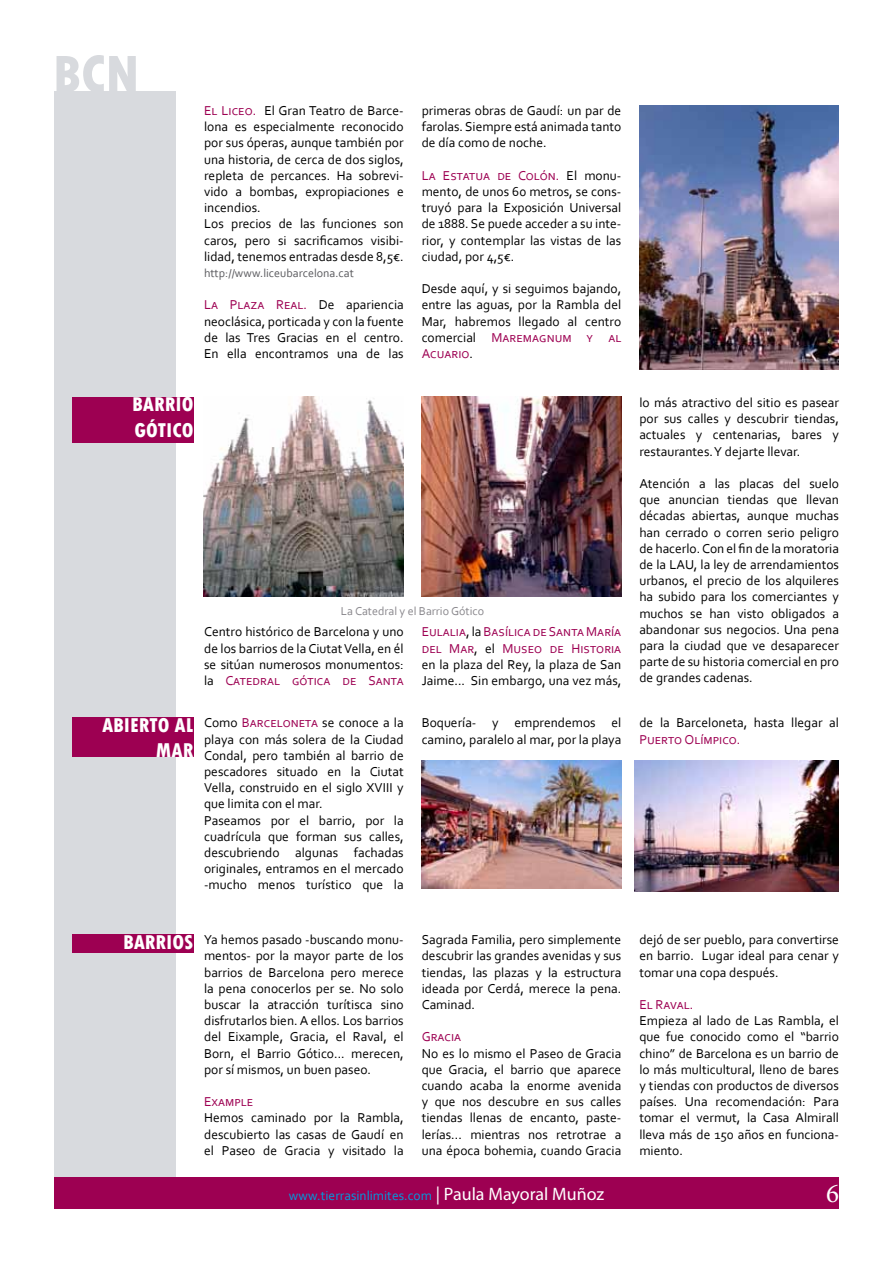
<style>
.page{position:relative;width:893px;height:1263px;background:#fff}
.page>*{position:absolute;margin:0;border:0;box-sizing:border-box;transform-origin:0 0}
.t1{font:800 condensed 55.5px "Tw Cen";color:#d8dade}
.t2{font:27px "Minion Pro";color:#fff}
.t3{font:800 condensed 21px/25.2px "Tw Cen";color:#fff}
.t4{font:13.5px/16.2px "Corbel";color:#000;text-align:justify}
.t5{font:13.5px "Corbel";color:#009cde}
.t6{font:13.5px "Corbel";color:#9d0052}
.t7{font:12px "Corbel";color:#5b5b5f}
.t8{font:12px "Corbel";color:#89878c}
.s1{color:#9d0052}
.s2{font-family:"Myriad Pro";font-size:18px;color:#fff}
</style>
<div class="page">
<div style="left:54px;top:91px;width:121px;height:1087px;background:#d8dade"></div>
<div style="left:54px;top:1178px;width:785px;height:31px;background:#9d0052"></div>
<div style="left:72px;top:397px;width:121px;height:45px;background:#9d0052"></div>
<div style="left:72px;top:717px;width:121px;height:40px;background:#9d0052"></div>
<div style="left:72px;top:934px;width:121px;height:18px;background:#9d0052"></div>
<img style="left:634px;top:761px;width:205px;height:130px">
<img style="left:639px;top:105px;width:200px;height:264px">
<img style="left:204px;top:397px;width:200px;height:200px">
<img style="left:422px;top:397px;width:199px;height:200px">
<img style="left:422px;top:761px;width:199px;height:128px">
<h1 class="t1" style="left:53px;top:42px;width:89px">BCN</h1>
<p class="t4" style="left:204px;top:102px;width:201px;text-align:left"><span class="s1">El Liceo.</span> El Gran Teatro de Barce&shy;lona es especialmente reconocido por sus óperas, aunque también por una historia, de cerca de dos siglos, repleta de percances. Ha sobrevi&shy;vido a bombas, expropiaciones e incendios.<br>Los precios de las funciones son caros, pero si sacrificamos visibi&shy;lidad, tenemos entradas desde 8,5€.</p>
<p class="t7" style="left:204px;top:265px;width:151px">http://www.liceubarcelona.cat</p>
<p class="t4" style="left:204px;top:296px;width:201px"><span class="s1">La Plaza Real.</span> De apariencia neoclásica, porticada y con la fuente de las Tres Gracias en el centro.<br>En ella encontramos una de las</p>
<p class="t4" style="left:422px;top:102px;width:201px">primeras obras de Gaudí: un par de farolas. Siempre está animada tanto de día como de noche.</p>
<p class="t4" style="left:422px;top:167px;width:201px"><span class="s1">La Estatua de Colón.</span> El monu&shy;mento, de unos 60 metros, se cons&shy;truyó para la Exposición Universal de 1888. Se puede acceder a su inte&shy;rior, y contemplar las vistas de las ciudad, por 4,5€.</p>
<p class="t4" style="left:422px;top:280px;width:201px">Desde aquí, y si seguimos bajando, entre las aguas, por la Rambla del Mar, habremos llegado al centro comercial <span class="s1">Maremagnum y al Acuario</span>.</p>
<h3 class="t3" style="left:132px;top:392px;width:63px">BARRIO<br>GÓTICO</h3>
<p class="t8" style="left:341px;top:604px;width:145px">La Catedral y el Barrio Gótico</p>
<p class="t4" style="left:204px;top:623px;width:201px">Centro histórico de Barcelona y uno de los barrios de la Ciutat Vella, en él se sitúan numerosos monumentos: la <span class="s1">Catedral gótica de Santa</span></p>
<p class="t4" style="left:422px;top:623px;width:201px"><span class="s1">Eulalia</span>, la <span class="s1">Basílica de Santa María del Mar</span>, el <span class="s1">Museo de Historia </span>en la plaza del Rey, la plaza de San Jaime... Sin embargo, una vez más,</p>
<p class="t4" style="left:639px;top:394px;width:201px">lo más atractivo del sitio es pasear por sus calles y descubrir tiendas, actuales y centenarias, bares y restaurantes. Y dejarte llevar.</p>
<p class="t4" style="left:639px;top:475px;width:201px">Atención a las placas del suelo que anuncian tiendas que llevan décadas abiertas, aunque muchas han cerrado o corren serio peligro de hacerlo. Con el fin de la moratoria de la LAU, la ley de arrendamientos urbanos, el precio de los alquileres ha subido para los comerciantes y muchos se han visto obligados a abandonar sus negocios. Una pena para la ciudad que ve desaparecer parte de su historia comercial en pro de grandes cadenas.</p>
<h3 class="t3" style="left:102px;top:712px;width:93px;text-align:right">ABIERTO AL<br>MAR</h3>
<p class="t4" style="left:204px;top:714px;width:201px;text-align:left">Como <span class="s1">Barceloneta</span> se conoce a la playa con más solera de la Ciudad<br>Condal, pero también al barrio de pescadores situado en la Ciutat<br>Vella, construido en el siglo XVIII y que limita con el mar.<br>Paseamos por el barrio, por la cuadrícula que forman sus calles, descubriendo algunas fachadas originales, entramos en el mercado -mucho menos turístico que la</p>
<p class="t4" style="left:422px;top:714px;width:201px">Boquería- y emprendemos el camino, paralelo al mar, por la playa</p>
<p class="t4" style="left:639px;top:714px;width:201px">de la Barceloneta, hasta llegar al</p>
<p class="t6" style="left:639px;top:731px;width:103px">Puerto Olímpico.</p>
<h3 class="t3" style="left:123px;top:929px;width:11px">BARRIOS</h3>
<p class="t4" style="left:204px;top:931px;width:201px">Ya hemos pasado -buscando monu&shy;mentos- por la mayor parte de los barrios de Barcelona pero merece la pena conocerlos per se. No solo buscar la atracción turítisca sino disfrutarlos bien. A ellos. Los barrios del Eixample, Gracia, el Raval, el Born, el Barrio Gótico... merecen, por sí mismos, un buen paseo.</p>
<p class="t6" style="left:204px;top:1093px;width:51px">Example</p>
<p class="t4" style="left:204px;top:1109px;width:201px">Hemos caminado por la Rambla, descubierto las casas de Gaudí en el Paseo de Gracia y visitado la</p>
<p class="t4" style="left:422px;top:931px;width:201px">Sagrada Familia, pero simplemente descubrir las grandes avenidas y sus tiendas, las plazas y la estructura ideada por Cerdá, merece la pena.<br>Caminad.</p>
<p class="t6" style="left:422px;top:1028px;width:41px">Gracia</p>
<p class="t4" style="left:422px;top:1045px;width:201px">No es lo mismo el Paseo de Gracia que Gracia, el barrio que aparece cuando acaba la enorme avenida y que nos descubre en sus calles tiendas llenas de encanto, paste&shy;lerías... mientras nos retrotrae a una época bohemia, cuando Gracia</p>
<p class="t4" style="left:639px;top:931px;width:201px">dejó de ser pueblo, para convertirse en barrio. Lugar ideal para cenar y tomar una copa después.</p>
<p class="t6" style="left:639px;top:996px;width:55px">El Raval.</p>
<p class="t4" style="left:639px;top:1012px;width:201px">Empieza al lado de Las Rambla, el que fue conocido como el “barrio chino” de Barcelona es un barrio de lo más multicultural, lleno de bares y tiendas con productos de diversos países. Una recomendación: Para tomar el vermut, la Casa Almirall lleva más de 150 años en funciona&shy;miento.</p>
<p class="t5" style="left:289px;top:1187px;width:317px">www.tierrasinlimites.com <span class="s2">| Paula Mayoral Muñoz</span></p>
<h2 class="t2" style="left:826px;top:1175px;width:14px">6</h2>
</div>
